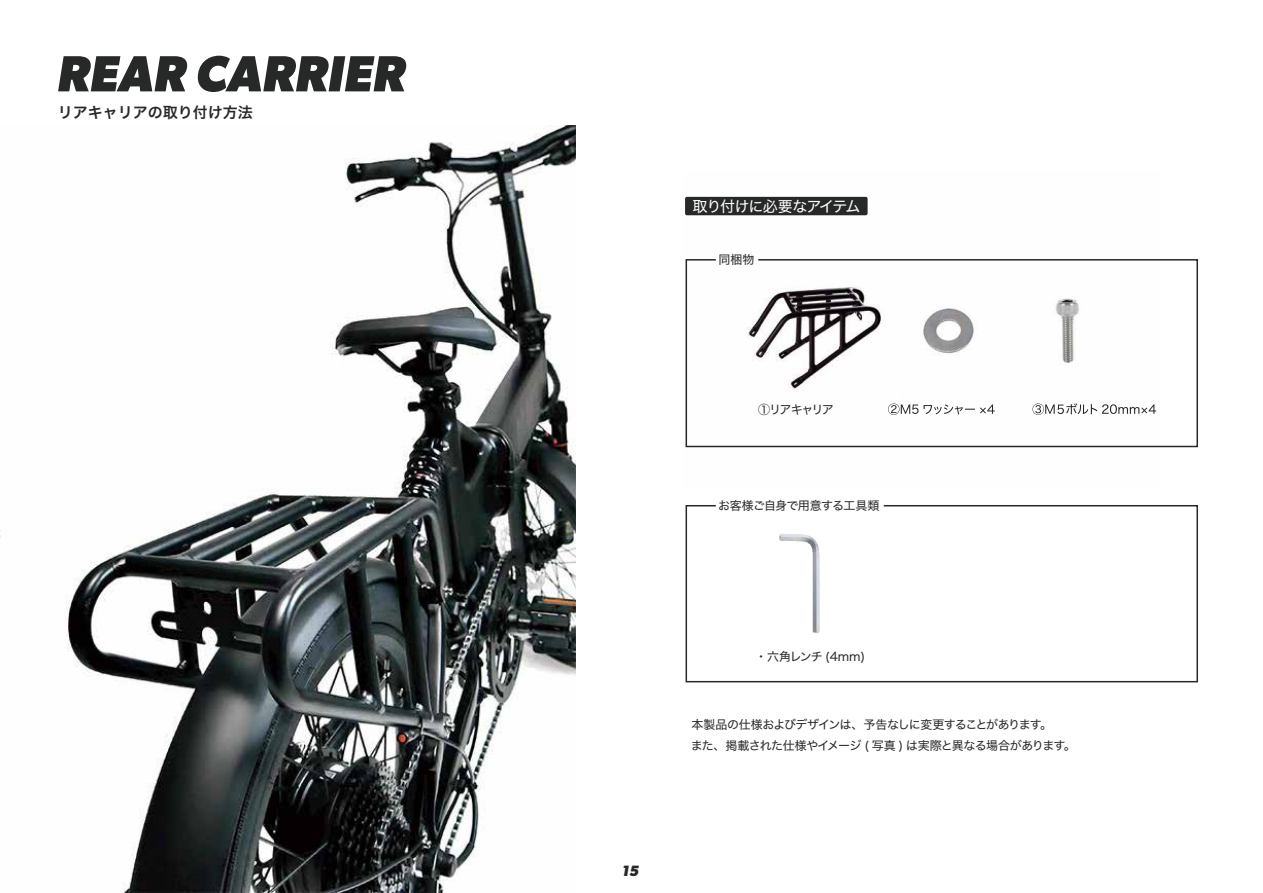
<style>
.page{position:relative;width:1263px;height:893px;background:#fff}
.page>*{position:absolute;margin:0;border:0;box-sizing:border-box;transform-origin:0 0}
.t1{font:italic 700 51px "Gibson";color:#272828}
.t2{font:15px "Hiragino Sans W6";color:#272828}
.t3{font:15px "Hiragino Sans W4";letter-spacing:-.075em;color:#fff}
.t4{font:italic 700 15px "Gibson";color:#272828}
.t5{font:12px/21px "Hiragino Sans W4";letter-spacing:-.05em;color:#272828}
.t6{font:12px "Hiragino Sans W4";letter-spacing:-.04em;color:#282828}
.t7{font:12px "Hiragino Sans W4";letter-spacing:-.125em;color:#272828}
</style>
<div class="page">
<img style="left:0;top:125px;width:575px;height:768px">
<div style="left:685px;top:197px;width:182px;height:18px;background:#272828;border-radius:2px"></div>
<svg style="left:685px;top:259px;width:513px;height:189px"></svg>
<svg style="left:685px;top:505px;width:513px;height:178px"></svg>
<h1 class="t1" style="left:57px;top:43px;width:350px">REAR CARRIER</h1>
<p class="t2" style="left:58px;top:99px;width:196px">リアキャリアの取り付け方法</p>
<p class="t3" style="left:693px;top:193px;width:169px">取り付けに必要なアイテム</p>
<p class="t6" style="left:718px;top:249px;width:37px">同梱物</p>
<p class="t7" style="left:758px;top:398px;width:77px">①リアキャリア</p>
<p class="t6" style="left:718px;top:495px;width:163px">お客様ご自身で用意する工具類</p>
<p class="t4" style="left:622px;top:862px;width:18px">15</p>
<p class="t5" style="left:755px;top:645px;width:111px">・六角レンチ (4mm)</p>
<p class="t5" style="left:691px;top:713px;width:386px">本製品の仕様およびデザインは、予告なしに変更することがあります。<br>また、掲載された仕様やイメージ ( 写真 ) は実際と異なる場合があります。</p>
</div>
